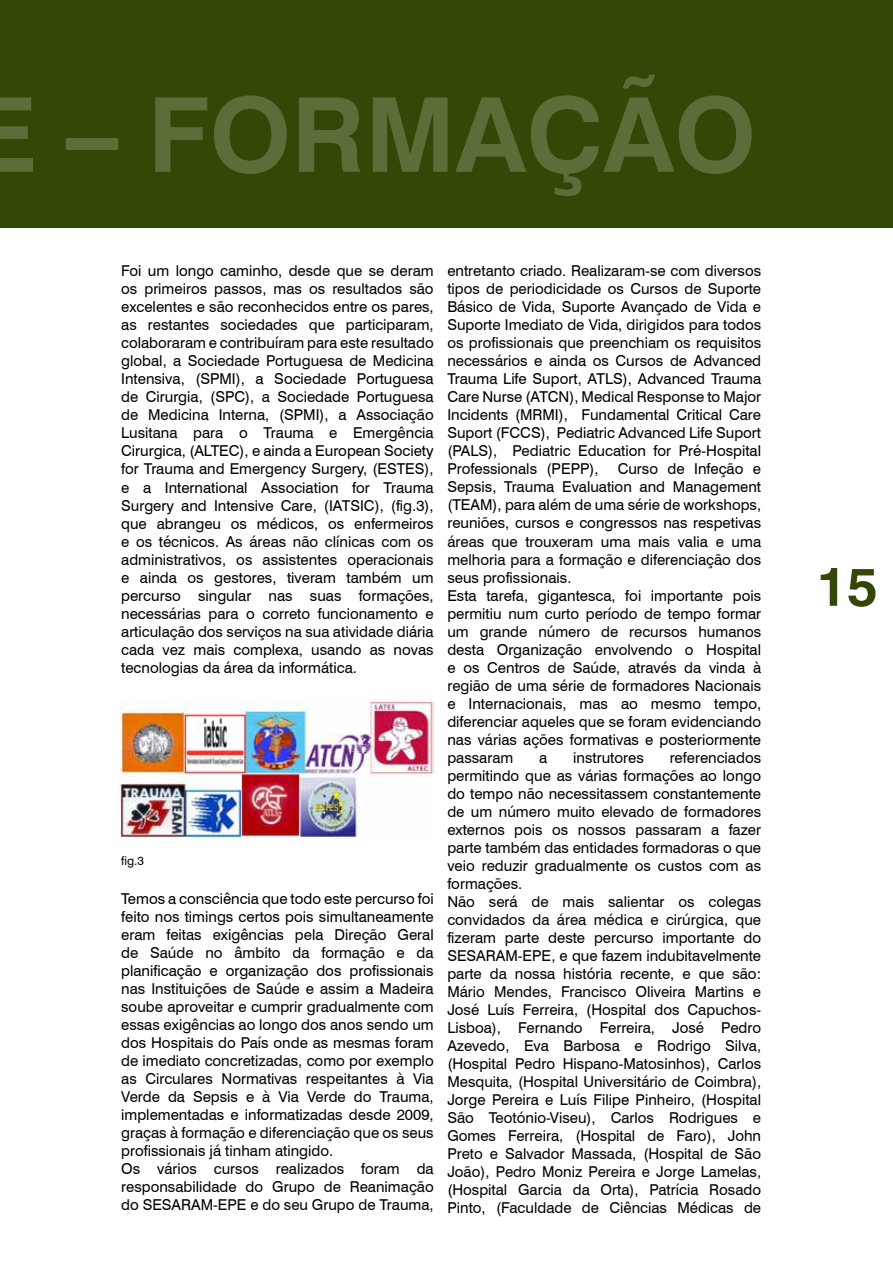
<style>
.page{position:relative;width:893px;height:1263px;background:#fff}
.page>*{position:absolute;margin:0;border:0;box-sizing:border-box;transform-origin:0 0}
.t1{font:700 103.5px "Swiss 721 BT";color:#5c6d39}
.t2{font:700 54px "Swiss 721 BT";color:#334807}
.t3{font:15px/18px "Swiss 721 BT";color:#000}
.t4{font:12px "Swiss 721 BT";color:#000}
</style>
<div class="page">
<div style="left:0;top:0;width:893px;height:227px;background:#334807"></div>
<img style="left:119px;top:699px;width:315px;height:138px">
<h1 class="t1" style="left:-31px;top:72px;width:788px">E – FORMAÇÃO</h1>
<p class="t3" style="left:121px;top:262px;width:314px;text-align:justify">Foi um longo caminho, desde que se deram os primeiros passos, mas os resultados são excelentes e são reconhecidos entre os pares, as restantes sociedades que participaram, colaboraram e contribuíram para este resultado global, a Sociedade Portuguesa de Medicina Intensiva, (SPMI), a Sociedade Portuguesa de Cirurgia, (SPC), a Sociedade Portuguesa de Medicina Interna, (SPMI), a Associação Lusitana para o Trauma e Emergência Cirurgica, (ALTEC), e ainda a European Society for Trauma and Emergency Surgery, (ESTES), e a International Association for Trauma Surgery and Intensive Care, (IATSIC), (fig.3), que abrangeu os médicos, os enfermeiros e os técnicos. As áreas não clínicas com os administrativos, os assistentes operacionais e ainda os gestores, tiveram também um percurso singular nas suas formações, necessárias para o correto funcionamento e articulação dos serviços na sua atividade diária cada vez mais complexa, usando as novas tecnologias da área da informática.</p>
<p class="t4" style="left:121px;top:854px;width:24px">fig.3</p>
<p class="t3" style="left:121px;top:889px;width:314px">Temos a consciência que todo este percurso foi feito nos timings certos pois simultaneamente eram feitas exigências pela Direção Geral de Saúde no âmbito da formação e da planificação e organização dos profissionais nas Instituições de Saúde e assim a Madeira soube aproveitar e cumprir gradualmente com essas exigências ao longo dos anos sendo um dos Hospitais do País onde as mesmas foram de imediato concretizadas, como por exemplo as Circulares Normativas respeitantes à Via Verde da Sepsis e à Via Verde do Trauma, implementadas e informatizadas desde 2009, graças à formação e diferenciação que os seus profissionais já tinham atingido.<br>Os vários cursos realizados foram da responsabilidade do Grupo de Reanimação do SESARAM-EPE e do seu Grupo de Trauma,</p>
<p class="t3" style="left:447px;top:262px;width:315px;text-align:justify">entretanto criado. Realizaram-se com diversos tipos de periodicidade os Cursos de Suporte Básico de Vida, Suporte Avançado de Vida e Suporte Imediato de Vida, dirigidos para todos os profissionais que preenchiam os requisitos necessários e ainda os Cursos de Advanced Trauma Life Suport, ATLS), Advanced Trauma Care Nurse (ATCN), Medical Response to Major Incidents (MRMI), Fundamental Critical Care Suport (FCCS), Pediatric Advanced Life Suport (PALS), Pediatric Education for Pré-Hospital Professionals (PEPP),</p>
<p class="t3" style="left:447px;top:460px;width:315px;text-indent:170px">Curso de Infeção e Sepsis, Trauma Evaluation and Management (TEAM), para além de uma série de workshops, reuniões, cursos e congressos nas respetivas áreas que trouxeram uma mais valia e uma melhoria para a formação e diferenciação dos seus profissionais.<br>Esta tarefa, gigantesca, foi importante pois permitiu num curto período de tempo formar um grande número de recursos humanos desta Organização envolvendo o Hospital e os Centros de Saúde, através da vinda à região de uma série de formadores Nacionais e Internacionais, mas ao mesmo tempo, diferenciar aqueles que se foram evidenciando nas várias ações formativas e posteriormente passaram</p>
<p class="t3" style="left:447px;top:748px;width:315px;text-indent:222px">referenciados permitindo que as várias formações ao longo do tempo não necessitassem constantemente de um número muito elevado de formadores externos pois os nossos passaram a fazer parte também das entidades formadoras o que veio reduzir gradualmente os custos com as formações.<br>Não será de mais salientar os colegas convidados da área médica e cirúrgica, que fizeram parte deste percurso importante do SESARAM-EPE, e que fazem indubitavelmente parte da nossa história recente, e que são:<br>Mário Mendes, Francisco Oliveira Martins e José Luís Ferreira, (Hospital dos Capuchos-Lisboa), Fernando Ferreira, José Pedro Azevedo, Eva Barbosa e Rodrigo Silva, (Hospital Pedro Hispano-Matosinhos), Carlos Mesquita, (Hospital Universitário de Coimbra), Jorge Pereira e Luís Filipe Pinheiro, (Hospital São Teotónio-Viseu), Carlos Rodrigues e Gomes Ferreira, (Hospital de Faro), John Preto e Salvador Massada, (Hospital de São João), Pedro Moniz Pereira e Jorge Lamelas, (Hospital Garcia da Orta), Patrícia Rosado Pinto, (Faculdade de Ciências Médicas de</p>
<p class="t3" style="left:539px;top:748px;width:10px">a</p>
<p class="t3" style="left:573px;top:748px;width:72px">instrutores</p>
<h2 class="t2" style="left:816px;top:554px;width:63px">15</h2>
</div>
